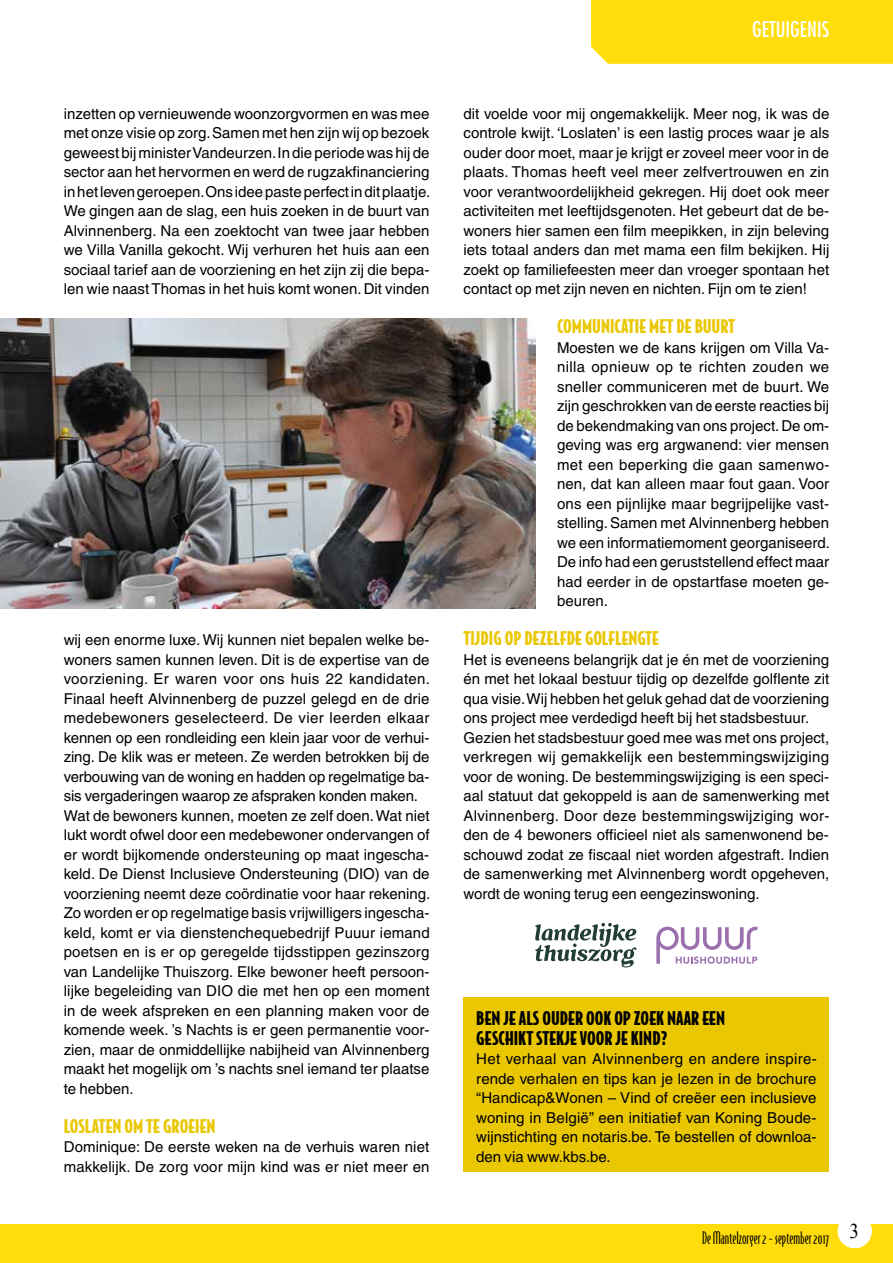
<style>
.page{position:relative;width:893px;height:1263px;background:#fff}
.page>*{position:absolute;margin:0;border:0;box-sizing:border-box;transform-origin:0 0}
.t1{font:condensed 21px "Futura";color:#fff}
.t2{font:21px "Times New Roman";color:#000;scale:.9 1}
.t3{font:900 18px "Bodega Sans";color:#eac703}
.t4{font:900 18px/19.5px "Bodega Sans";color:#000}
.t5{font:16.5px "Bodega Sans Light Oldstyle";color:#000}
.t6{font:15px/19.5px "Helvetica";color:#000;text-align:justify}
</style>
<div class="page">
<div style="left:0;top:1225px;width:893px;height:38px;background:#ffdd0a"></div>
<div style="left:591px;top:0;width:302px;height:64px;background:#ffdd0a"></div>
<div style="left:463px;top:997px;width:366px;height:175px;background:#eac703"></div>
<img style="left:0;top:319px;width:536px;height:289px">
<svg style="left:535px;top:923px;width:101px;height:44px"></svg>
<svg style="left:656px;top:926px;width:101px;height:38px"></svg>
<div style="left:838px;top:1214px;width:34px;height:34px;background:#fff;border-radius:50%"></div>
<p class="t6" style="left:64px;top:104px;width:368px">inzetten op vernieuwende woonzorgvormen en was mee met onze visie op zorg. Samen met hen zijn wij op bezoek geweest bij minister Vandeurzen. In die periode was hij de sector aan het hervormen en werd de rugzakfinanciering in het leven geroepen. Ons idee paste perfect in dit plaatje.<br>We gingen aan de slag, een huis zoeken in de buurt van Alvinnenberg. Na een zoektocht van twee jaar hebben we Villa Vanilla gekocht. Wij verhuren het huis aan een sociaal tarief aan de voorziening en het zijn zij die bepa&shy;len wie naast Thomas in het huis komt wonen. Dit vinden</p>
<p class="t6" style="left:64px;top:630px;width:368px;text-align:left">wij een enorme luxe. Wij kunnen niet bepalen welke be&shy;woners samen kunnen leven. Dit is de expertise van de voorziening. Er waren voor ons huis 22 kandidaten.<br>Finaal heeft Alvinnenberg de puzzel gelegd en de drie medebewoners geselecteerd. De vier leerden elkaar kennen op een rondleiding een klein jaar voor de verhui&shy;zing. De klik was er meteen. Ze werden betrokken bij de verbouwing van de woning en hadden op regelmatige ba&shy;sis vergaderingen waarop ze afspraken konden maken.<br>Wat de bewoners kunnen, moeten ze zelf doen. Wat niet lukt wordt ofwel door een medebewoner ondervangen of er wordt bijkomende ondersteuning op maat ingescha&shy;keld. De Dienst Inclusieve Ondersteuning (DIO) van de voorziening neemt deze coördinatie voor haar rekening.<br>Zo worden er op regelmatige basis vrijwilligers ingescha&shy;keld, komt er via dienstenchequebedrijf Puuur iemand poetsen en is er op geregelde tijdsstippen gezinszorg van Landelijke Thuiszorg. Elke bewoner heeft persoon&shy;lijke begeleiding van DIO die met hen op een moment in de week afspreken en een planning maken voor de komende week. ’s Nachts is er geen permanentie voor&shy;zien, maar de onmiddellijke nabijheid van Alvinnenberg maakt het mogelijk om ’s nachts snel iemand ter plaatse te hebben.</p>
<p class="t3" style="left:64px;top:1114px;width:153px">LOSLATEN OM TE GROEIEN</p>
<p class="t6" style="left:64px;top:1137px;width:367px">Dominique: De eerste weken na de verhuis waren niet makkelijk. De zorg voor mijn kind was er niet meer en</p>
<h1 class="t1" style="left:752px;top:16px;width:79px">GETUIGENIS</h1>
<p class="t6" style="left:463px;top:104px;width:367px">dit voelde voor mij ongemakkelijk. Meer nog, ik was de controle kwijt. ‘Loslaten’ is een lastig proces waar je als ouder door moet, maar je krijgt er zoveel meer voor in de plaats. Thomas heeft veel meer zelfvertrouwen en zin voor verantwoordelijkheid gekregen. Hij doet ook meer activiteiten met leeftijdsgenoten. Het gebeurt dat de be&shy;woners hier samen een film meepikken, in zijn beleving iets totaal anders dan met mama een film bekijken. Hij zoekt op familiefeesten meer dan vroeger spontaan het contact op met zijn neven en nichten. Fijn om te zien!</p>
<p class="t3" style="left:557px;top:315px;width:180px">COMMUNICATIE MET DE BUURT</p>
<p class="t6" style="left:557px;top:338px;width:275px">Moesten we de kans krijgen om Villa Va&shy;nilla opnieuw op te richten zouden we sneller communiceren met de buurt. We zijn geschrokken van de eerste reacties bij de bekendmaking van ons project. De om&shy;geving was erg argwanend: vier mensen met een beperking die gaan samenwo&shy;nen, dat kan alleen maar fout gaan. Voor ons een pijnlijke maar begrijpelijke vast&shy;stelling. Samen met Alvinnenberg hebben we een informatiemoment georganiseerd.<br>De info had een geruststellend effect maar had eerder in de opstartfase moeten ge&shy;beuren.</p>
<p class="t3" style="left:463px;top:627px;width:197px">TIJDIG OP DEZELFDE GOLFLENGTE</p>
<p class="t6" style="left:463px;top:650px;width:367px;text-align:left">Het is eveneens belangrijk dat je én met de voorziening én met het lokaal bestuur tijdig op dezelfde golflente zit qua visie. Wij hebben het geluk gehad dat de voorziening ons project mee verdedigd heeft bij het stadsbestuur.<br>Gezien het stadsbestuur goed mee was met ons project, verkregen wij gemakkelijk een bestemmingswijziging voor de woning. De bestemmingswijziging is een speci&shy;aal statuut dat gekoppeld is aan de samenwerking met Alvinnenberg. Door deze bestemmingswijziging wor&shy;den de 4 bewoners officieel niet als samenwonend be&shy;schouwd zodat ze fiscaal niet worden afgestraft. Indien de samenwerking met Alvinnenberg wordt opgeheven, wordt de woning terug een eengezinswoning.</p>
<p class="t4" style="left:476px;top:1008px;width:250px">BEN JE ALS OUDER OOK OP ZOEK NAAR EEN<br>GESCHIKT STEKJE VOOR JE KIND?</p>
<p class="t6" style="left:476px;top:1049px;width:342px">Het verhaal van Alvinnenberg en andere inspire&shy;rende verhalen en tips kan je lezen in de brochure “Handicap&amp;Wonen – Vind of creëer een inclusieve woning in België” een initiatief van Koning Boude&shy;wijnstichting en notaris.be. Te bestellen of downloa&shy;den via www.kbs.be.</p>
<p class="t5" style="left:702px;top:1228px;width:129px">De Mantelzorger 2 - september 2017</p>
<h1 class="t2" style="left:849px;top:1217px;width:12px">3</h1>
</div>
